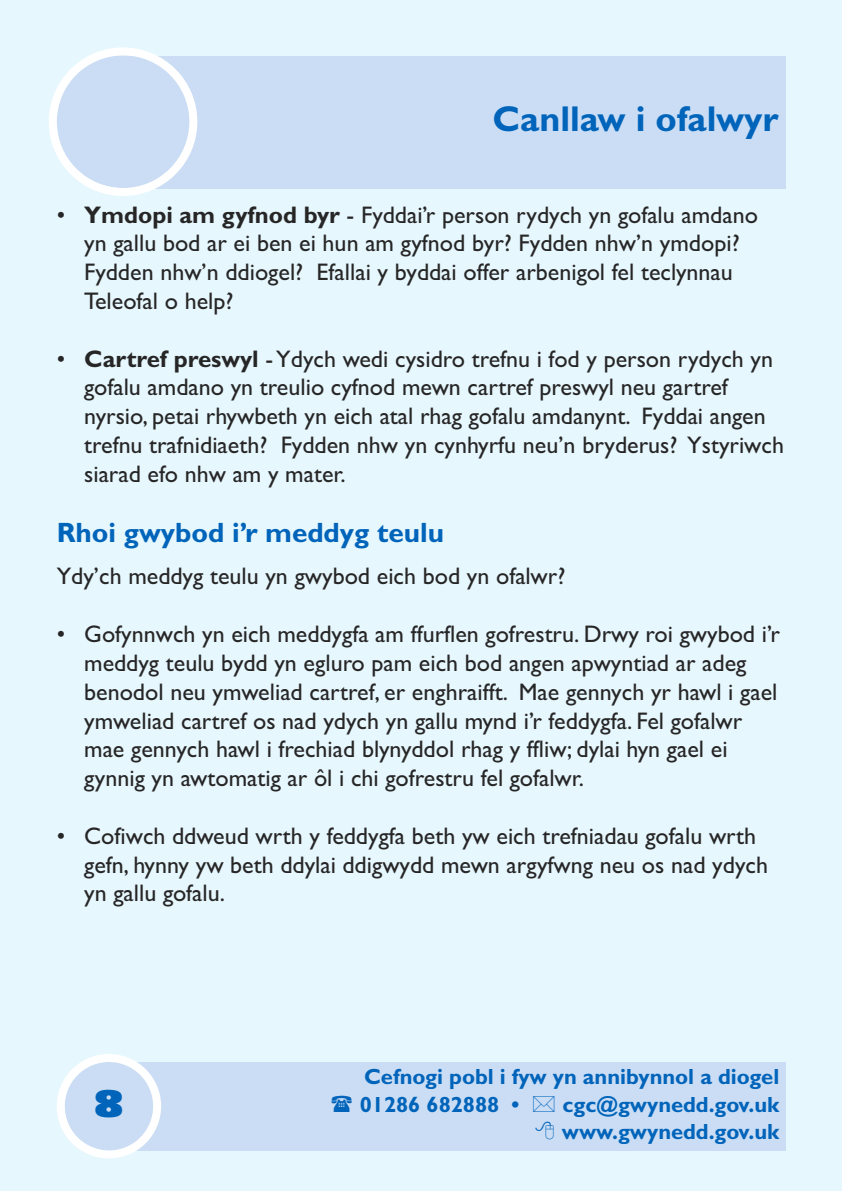
<style>
.page{position:relative;width:842px;height:1191px;background:#e6f7fd}
.page>*{position:absolute;margin:0;border:0;box-sizing:border-box;transform-origin:0 0}
.t1{font:700 36px "Gill Sans";color:#0064ba}
.t2{font:800 36px "Gill Sans";color:#0064ba}
.t3{font:700 28px "Gill Sans";color:#0064ba}
.t4{font:24px/28.8px "Gill Sans";color:#272627}
.t5{font:700 22px/28.4px "Gill Sans";color:#0064ba}
.s1{font-weight:700}
</style>
<div class="page">
<div style="left:118px;top:57px;width:667px;height:132px;background:#cbddf4"></div>
<svg style="left:49px;top:47px;width:148px;height:149px"></svg>
<div style="left:103px;top:1062px;width:682px;height:88px;background:#cbddf4"></div>
<svg style="left:57px;top:1054px;width:104px;height:104px"></svg>
<h1 class="t1" style="left:492px;top:105px;width:288px">Canllaw i ofalwyr</h1>
<p class="t4" style="left:84px;top:200px;width:675px;text-indent:-27px">• <span class="s1">Ymdopi am gyfnod byr</span> - Fyddai’r person rydych yn gofalu amdano yn gallu bod ar ei ben ei hun am gyfnod byr? Fydden nhw’n ymdopi?<br>Fydden nhw’n ddiogel? Efallai y byddai offer arbenigol fel teclynnau Teleofal o help?</p>
<p class="t4" style="left:84px;top:344px;width:701px;text-indent:-27px">• <span class="s1">Cartref preswyl</span> -Ydych wedi cysidro trefnu i fod y person rydych yn gofalu amdano yn treulio cyfnod mewn cartref preswyl neu gartref nyrsio, petai rhywbeth yn eich atal rhag gofalu amdanynt. Fyddai angen trefnu trafnidiaeth? Fydden nhw yn cynhyrfu neu’n bryderus? Ystyriwch siarad efo nhw am y mater.</p>
<p class="t3" style="left:57px;top:522px;width:389px">Rhoi gwybod i’r meddyg teulu</p>
<p class="t4" style="left:57px;top:562px;width:510px">Ydy’ch meddyg teulu yn gwybod eich bod yn ofalwr?</p>
<p class="t4" style="left:84px;top:619px;width:697px;text-indent:-27px">• Gofynnwch yn eich meddygfa am ffurflen gofrestru. Drwy roi gwybod i’r meddyg teulu bydd yn egluro pam eich bod angen apwyntiad ar adeg benodol neu ymweliad cartref, er enghraifft. Mae gennych yr hawl i gael ymweliad cartref os nad ydych yn gallu mynd i’r feddygfa. Fel gofalwr mae gennych hawl i frechiad blynyddol rhag y ffliw; dylai hyn gael ei gynnig yn awtomatig ar ôl i chi gofrestru fel gofalwr.</p>
<p class="t4" style="left:84px;top:821px;width:685px;text-indent:-27px">• Cofiwch ddweud wrth y feddygfa beth yw eich trefniadau gofalu wrth gefn, hynny yw beth ddylai ddigwydd mewn argyfwng neu os nad ydych yn gallu gofalu.</p>
<h1 class="t2" style="left:94px;top:1083px;width:32px">8</h1>
<p class="t5" style="left:360px;top:1064px;width:421px">Cefnogi pobl i fyw yn annibynnol a diogel<br>01286 682888 •</p>
<p class="t5" style="left:562px;top:1093px;width:219px;line-height:27px">cgc@gwynedd.gov.uk www.gwynedd.gov.uk</p>
</div>
